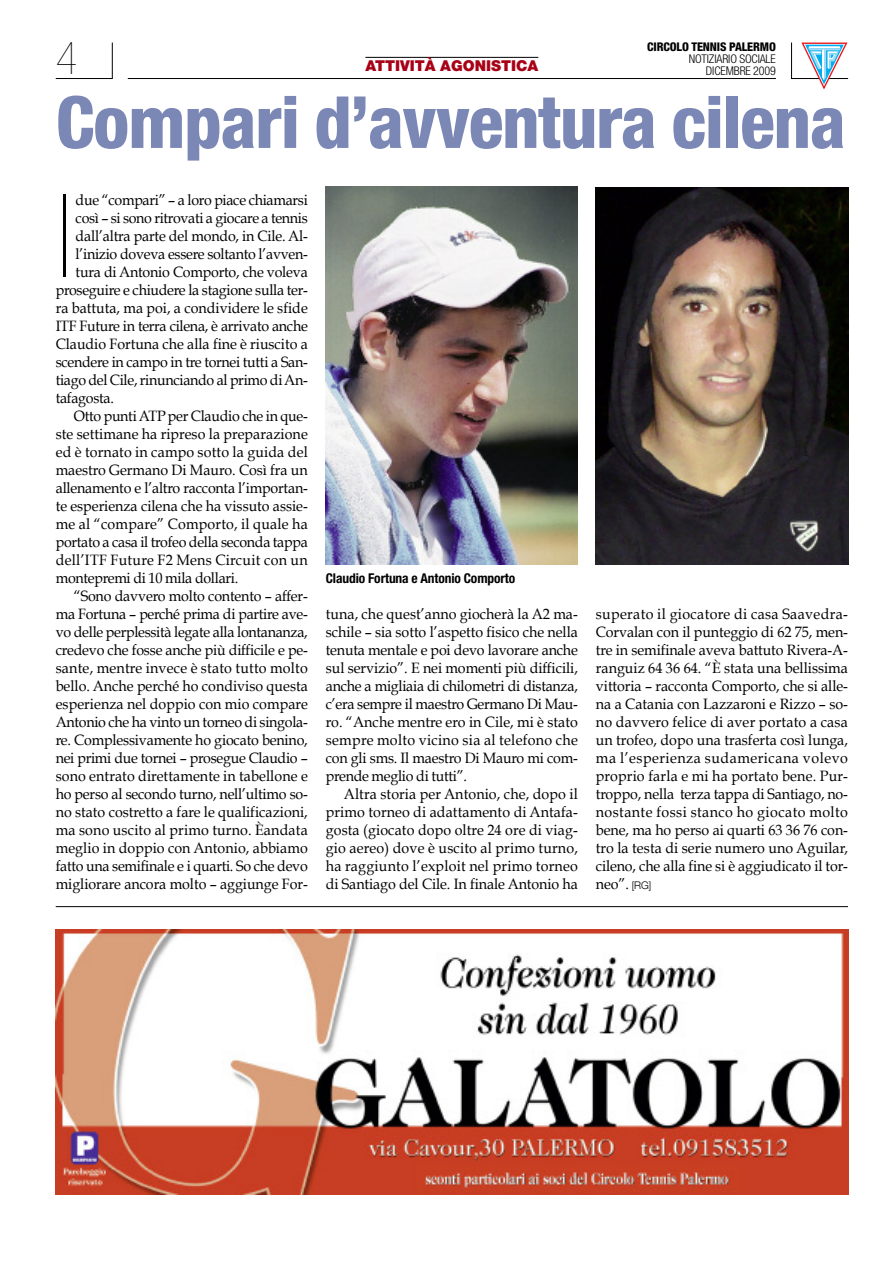
<style>
.page{position:relative;width:893px;height:1263px;background:#fff}
.page>*{position:absolute;margin:0;border:0;box-sizing:border-box;transform-origin:0 0}
.t1{font:900 condensed 116.1px "Helvetica Neue";color:#000}
.t2{font:800 condensed 72px "Helvetica Neue";letter-spacing:-.015em;color:#7b88b6}
.t3{font:900 condensed 45px "Helvetica Neue";color:#000}
.t4{font:15px/18px "Book Antiqua";letter-spacing:-.015em;color:#000;text-align:justify;scale:.95 1}
.t5{font:15px "Book Antiqua";letter-spacing:.005em;color:#000;scale:.95 1}
.t6{font:15px "Book Antiqua";letter-spacing:.015em;color:#000;scale:.95 1}
.t7{font:15px "Book Antiqua";letter-spacing:.01em;color:#000;scale:.95 1}
.t8{font:15px "Book Antiqua";letter-spacing:.02em;color:#000;scale:.95 1}
.t9{font:900 15px "Helvetica Neue";color:#a80016}
.t10{font:700 condensed 13.5px "Helvetica Neue";letter-spacing:-.005em;color:#000}
.t11{font:300 condensed 12px "Helvetica Neue";letter-spacing:-.01em;color:#000}
.t12{font:800 condensed 12px "Helvetica Neue";letter-spacing:-.01em;color:#000}
.s1{font-family:"Helvetica Neue";font-weight:300;font-size:10.5px}
</style>
<div class="page">
<svg style="left:55px;top:42px;width:58px;height:37px"></svg>
<svg style="left:791px;top:42px;width:58px;height:47px"></svg>
<hr style="left:128px;top:78px;width:648px;height:1px;background:#000">
<hr style="left:365px;top:57px;width:173px;height:1px;background:#000">
<img style="left:326px;top:187px;width:252px;height:378px">
<img style="left:596px;top:188px;width:252px;height:377px">
<img style="left:56px;top:929px;width:792px;height:266px">
<hr style="left:56px;top:906px;width:792px;height:1px;background:#000">
<h3 class="t3" style="left:56px;top:42px;width:23px">4</h3>
<p class="t12" style="left:647px;top:43px;width:130px">CIRCOLO TENNIS PALERMO</p>
<p class="t11" style="left:689px;top:55px;width:89px">NOTIZIARIO SOCIALE</p>
<p class="t9" style="left:365px;top:61px;width:174px">ATTIVITÀ AGONISTICA</p>
<p class="t11" style="left:706px;top:67px;width:72px">DICEMBRE 2009</p>
<h2 class="t2" style="left:56px;top:97px;width:792px">Compari d’avventura cilena</h2>
<h1 class="t1" style="left:56px;top:194px;width:19px">I</h1>
<p class="t4" style="left:76px;top:191px;width:246px">due “compari” – a loro piace chiamarsi</p>
<p class="t4" style="left:76px;top:209px;width:246px">così – si sono ritrovati a giocare a tennis</p>
<p class="t4" style="left:76px;top:227px;width:246px">dall’altra parte del mondo, in Cile. Al-</p>
<p class="t4" style="left:76px;top:245px;width:246px">l’inizio doveva essere soltanto l’avven-</p>
<p class="t4" style="left:76px;top:263px;width:246px">tura di Antonio Comporto, che voleva</p>
<p class="t4" style="left:56px;top:281px;width:267px">proseguire e chiudere la stagione sulla ter-</p>
<p class="t4" style="left:56px;top:299px;width:267px">ra battuta, ma poi, a condividere le sfide</p>
<p class="t4" style="left:56px;top:317px;width:267px">ITF Future in terra cilena, è arrivato anche</p>
<p class="t4" style="left:56px;top:335px;width:267px">Claudio Fortuna che alla fine è riuscito a</p>
<p class="t4" style="left:56px;top:353px;width:267px">scendere in campo in tre tornei tutti a San-</p>
<p class="t4" style="left:56px;top:371px;width:267px">tiago del Cile, rinunciando al primo diAn-</p>
<p class="t4" style="left:56px;top:389px;width:63px">tafagosta.</p>
<p class="t4" style="left:74px;top:407px;width:248px">Otto punti ATP per Claudio che in que-</p>
<p class="t5" style="left:56px;top:425px;width:267px">ste settimane ha ripreso la preparazione</p>
<p class="t7" style="left:56px;top:443px;width:267px">ed è tornato in campo sotto la guida del</p>
<p class="t4" style="left:56px;top:461px;width:267px">maestro Germano Di Mauro. Così fra un</p>
<p class="t4" style="left:56px;top:479px;width:267px">allenamento e l’altro racconta l’importan-</p>
<p class="t4" style="left:56px;top:497px;width:267px">te esperienza cilena che ha vissuto assie-</p>
<p class="t6" style="left:56px;top:515px;width:267px">me al “compare” Comporto, il quale ha</p>
<p class="t4" style="left:56px;top:533px;width:267px">portato a casa il trofeo della seconda tappa</p>
<p class="t8" style="left:56px;top:551px;width:267px">dell’ITF Future F2 Mens Circuit con un</p>
<p class="t4" style="left:56px;top:569px;width:194px">montepremi di 10 mila dollari.</p>
<p class="t4" style="left:74px;top:587px;width:248px">“Sono davvero molto contento – affer-</p>
<p class="t4" style="left:56px;top:605px;width:267px">ma Fortuna – perché prima di partire ave-</p>
<p class="t4" style="left:56px;top:623px;width:267px">vo delle perplessità legate alla lontananza,</p>
<p class="t4" style="left:56px;top:641px;width:267px">credevo che fosse anche più difficile e pe-</p>
<p class="t6" style="left:56px;top:659px;width:267px">sante, mentre invece è stato tutto molto</p>
<p class="t4" style="left:56px;top:677px;width:267px">bello. Anche perché ho condiviso questa</p>
<p class="t5" style="left:56px;top:695px;width:267px">esperienza nel doppio con mio compare</p>
<p class="t4" style="left:56px;top:713px;width:267px">Antonio che ha vinto un torneo di singola-</p>
<p class="t4" style="left:56px;top:731px;width:267px">re. Complessivamente ho giocato benino,</p>
<p class="t4" style="left:56px;top:749px;width:267px">nei primi due tornei – prosegue Claudio –</p>
<p class="t5" style="left:56px;top:767px;width:267px">sono entrato direttamente in tabellone e</p>
<p class="t4" style="left:56px;top:785px;width:267px">ho perso al secondo turno, nell’ultimo so-</p>
<p class="t4" style="left:56px;top:803px;width:267px">no stato costretto a fare le qualificazioni,</p>
<p class="t7" style="left:56px;top:821px;width:267px">ma sono uscito al primo turno. Èandata</p>
<p class="t5" style="left:56px;top:839px;width:267px">meglio in doppio con Antonio, abbiamo</p>
<p class="t4" style="left:56px;top:857px;width:267px">fatto una semifinale e i quarti. So che devo</p>
<p class="t4" style="left:56px;top:875px;width:267px">migliorare ancora molto – aggiunge For-</p>
<p class="t10" style="left:326px;top:573px;width:191px">Claudio Fortuna e Antonio Comporto</p>
<p class="t4" style="left:326px;top:605px;width:267px">tuna, che quest’anno giocherà la A2 ma&shy;schile – sia sotto l’aspetto fisico che nella tenuta mentale e poi devo lavorare anche sul servizio”. E nei momenti più difficili, anche a migliaia di chilometri di distanza, c’era sempre il maestro Germano Di Mau&shy;ro. “Anche mentre ero in Cile, mi è stato sempre molto vicino sia al telefono che con gli sms. Il maestro Di Mauro mi com&shy;prende meglio di tutti”.</p>
<p class="t4" style="left:326px;top:785px;width:267px;text-indent:18px">Altra storia per Antonio, che, dopo il primo torneo di adattamento di Antafa&shy;gosta (giocato dopo oltre 24 ore di viag&shy;gio aereo) dove è uscito al primo turno, ha raggiunto l’exploit nel primo torneo di Santiago del Cile. In finale Antonio ha</p>
<p class="t4" style="left:596px;top:605px;width:267px">superato il giocatore di casa Saavedra-Corvalan con il punteggio di 62 75, men&shy;tre in semifinale aveva battuto Rivera-A&shy;ranguiz 64 36 64. “È stata una bellissima vittoria – racconta Comporto, che si alle&shy;na a Catania con Lazzaroni e Rizzo – so&shy;no davvero felice di aver portato a casa un trofeo, dopo una trasferta così lunga, ma l’esperienza sudamericana volevo proprio farla e mi ha portato bene. Pur&shy;troppo, nella terza tappa di Santiago, no&shy;nostante fossi stanco ho giocato molto bene, ma ho perso ai quarti 63 36 76 con&shy;tro la testa di serie numero uno Aguilar, cileno, che alla fine si è aggiudicato il tor&shy;neo”. <span class="s1">[RG]</span></p>
</div>
